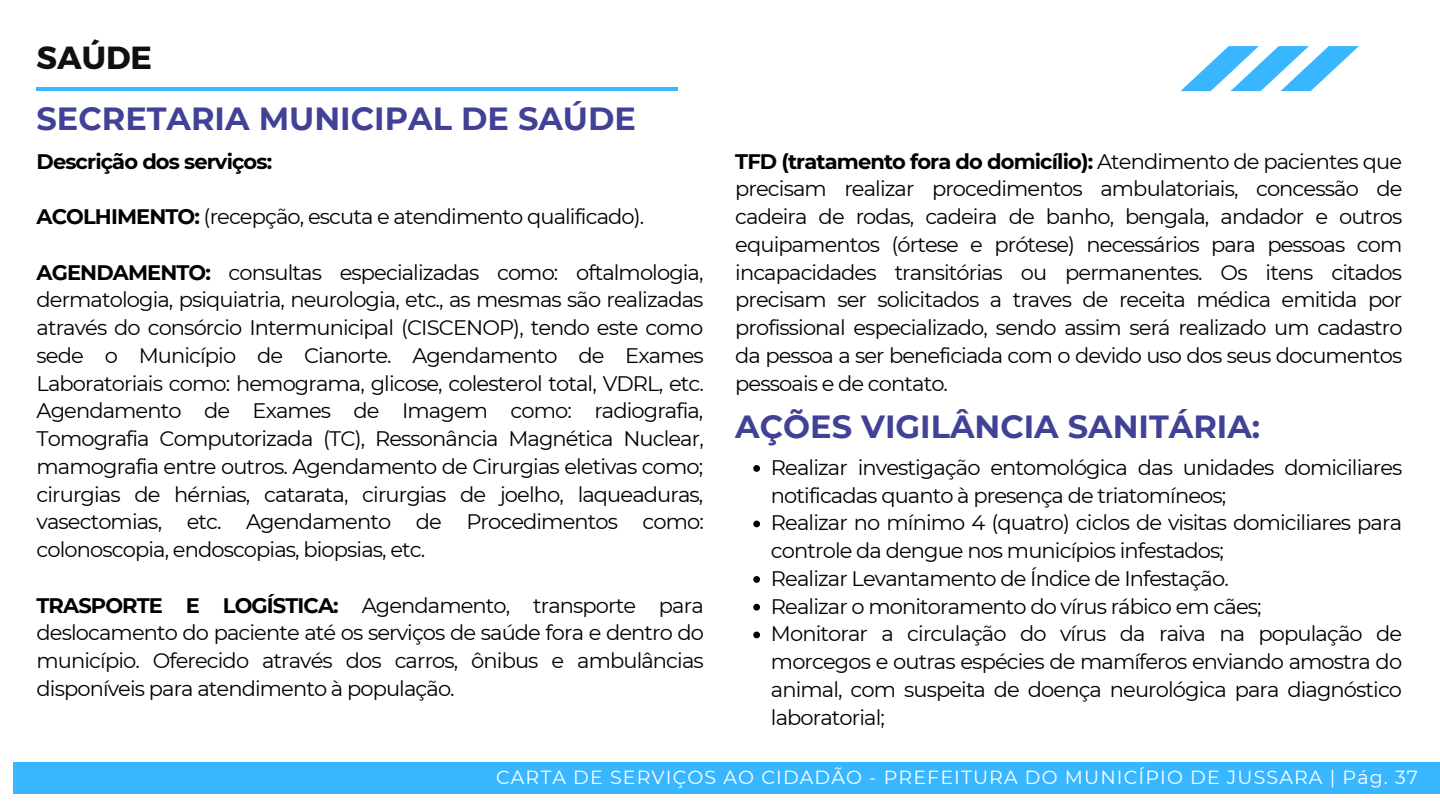
<style>
.page{position:relative;width:1440px;height:810px;background:#fff}
.page>*{position:absolute;margin:0;border:0;box-sizing:border-box;transform-origin:0 0}
.t1{font:700 32px "Montserrat";color:#414296}
.t2{font:700 32px "Montserrat";color:#101010}
.t3{font:21px/27.8px "Montserrat";letter-spacing:-.04em;color:#000;text-align:justify}
.t4{font:700 21px "Montserrat";letter-spacing:-.04em;color:#000}
.t5{font:19px "Montserrat";letter-spacing:.06em;color:#fff}
.s1{font-weight:700}
</style>
<div class="page">
<div style="left:13px;top:762px;width:1427px;height:31px;background:#38b6ff"></div>
<hr style="left:37px;top:88px;width:640px;height:3px;background:#38b6ff">
<svg style="left:1180px;top:46px;width:179px;height:45px"></svg>
<svg style="left:753px;top:465px;width:7px;height:7px"></svg>
<svg style="left:753px;top:521px;width:7px;height:6px"></svg>
<svg style="left:753px;top:576px;width:7px;height:7px"></svg>
<svg style="left:753px;top:604px;width:7px;height:7px"></svg>
<svg style="left:753px;top:632px;width:7px;height:6px"></svg>
<p class="t2" style="left:37px;top:37px;width:117px">SAÚDE</p>
<p class="t1" style="left:37px;top:99px;width:601px">SECRETARIA MUNICIPAL DE SAÚDE</p>
<p class="t4" style="left:37px;top:148px;width:237px">Descrição dos serviços:</p>
<p class="t3" style="left:37px;top:203px;width:609px"><span class="s1">ACOLHIMENTO:</span> (recepção, escuta e atendimento qualificado).</p>
<p class="t3" style="left:37px;top:258px;width:669px"><span class="s1">AGENDAMENTO:</span> consultas especializadas como: oftalmologia, dermatologia, psiquiatria, neurologia, etc., as mesmas são realizadas através do consórcio Intermunicipal (CISCENOP), tendo este como sede o Município de Cianorte. Agendamento de Exames Laboratoriais como: hemograma, glicose, colesterol total, VDRL, etc.<br>Agendamento de Exames de Imagem como: radiografia, Tomografia Computorizada (TC), Ressonância Magnética Nuclear, mamografia entre outros. Agendamento de Cirurgias eletivas como; cirurgias de hérnias, catarata, cirurgias de joelho, laqueaduras, vasectomias, etc. Agendamento de Procedimentos como: colonoscopia, endoscopias, biopsias, etc.</p>
<p class="t3" style="left:37px;top:591px;width:669px"><span class="s1">TRASPORTE E LOGÍSTICA:</span> Agendamento, transporte para deslocamento do paciente até os serviços de saúde fora e dentro do município. Oferecido através dos carros, ônibus e ambulâncias disponíveis para atendimento à população.</p>
<p class="t3" style="left:735px;top:147px;width:669px"><span class="s1">TFD (tratamento fora do domicílio):</span> Atendimento de pacientes que precisam realizar procedimentos ambulatoriais, concessão de cadeira de rodas, cadeira de banho, bengala, andador e outros equipamentos (órtese e prótese) necessários para pessoas com incapacidades transitórias ou permanentes. Os itens citados precisam ser solicitados a traves de receita médica emitida por profissional especializado, sendo assim será realizado um cadastro da pessoa a ser beneficiada com o devido uso dos seus documentos pessoais e de contato.</p>
<p class="t1" style="left:735px;top:407px;width:527px">AÇÕES VIGILÂNCIA SANITÁRIA:</p>
<p class="t3" style="left:771px;top:453px;width:633px">Realizar investigação entomológica das unidades domiciliares notificadas quanto à presença de triatomíneos;</p>
<p class="t3" style="left:771px;top:509px;width:633px">Realizar no mínimo 4 (quatro) ciclos de visitas domiciliares para controle da dengue nos municípios infestados;</p>
<p class="t3" style="left:771px;top:564px;width:459px">Realizar Levantamento de Índice de Infestação.</p>
<p class="t3" style="left:771px;top:592px;width:492px">Realizar o monitoramento do vírus rábico em cães;</p>
<p class="t3" style="left:771px;top:620px;width:633px">Monitorar a circulação do vírus da raiva na população de morcegos e outras espécies de mamíferos enviando amostra do animal, com suspeita de doença neurológica para diagnóstico laboratorial;</p>
<p class="t5" style="left:496px;top:766px;width:924px">CARTA DE SERVIÇOS AO CIDADÃO - PREFEITURA DO MUNICÍPIO DE JUSSARA | Pág. 37</p>
</div>
